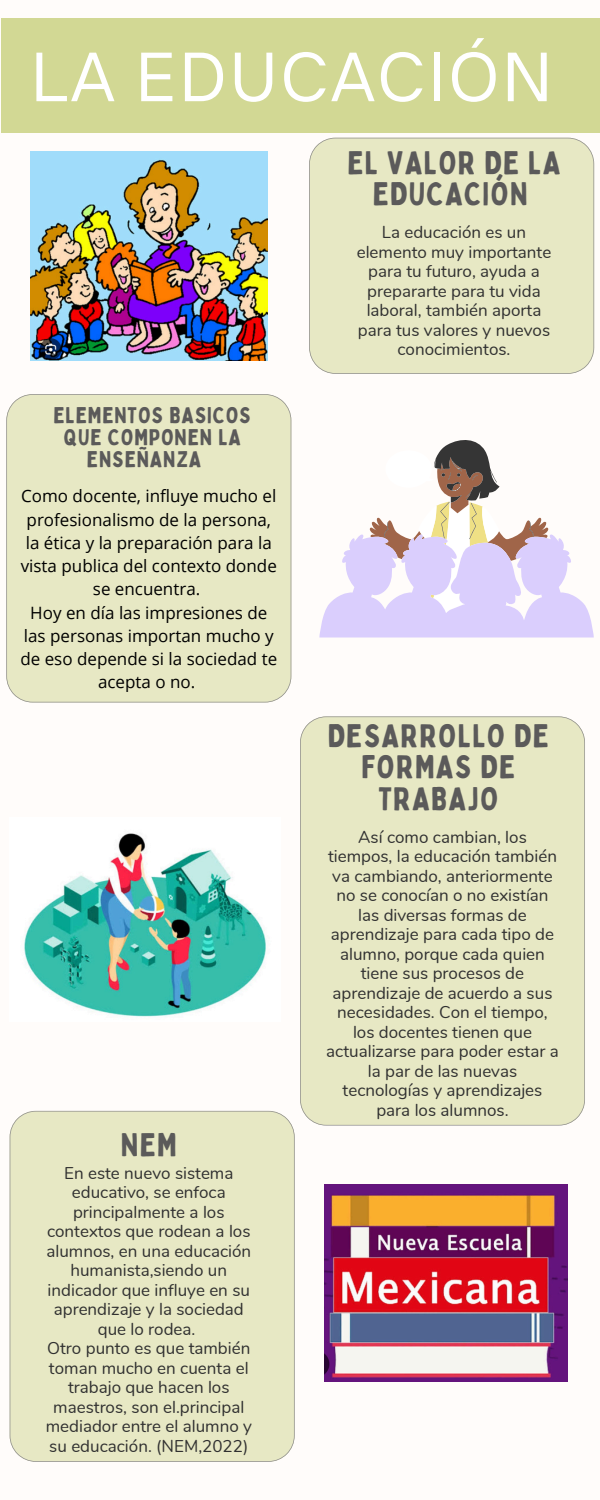
<style>
.page{position:relative;width:600px;height:1500px;background:#fffcfa}
.page>*{position:absolute;margin:0;border:0;box-sizing:border-box;transform-origin:0 0}
.t1{font:69.4px "TT Interphases";letter-spacing:.04em;color:#fff}
.t2{font:32.2px/31.6px "Bobby Jones";letter-spacing:.04em;color:#5b5a5a;text-align:center}
.t3{font:22.4px "Bobby Jones";letter-spacing:.04em;color:#5b5a5a}
.t4{font:17px/19.5px "Nunito";color:#303030;text-align:center}
.t5{font:17px/23.2px "Open Sans";color:#000;text-align:center}
</style>
<div class="page">
<div style="left:6px;top:394px;width:285px;height:308px;background:#e7e8c4"></div>
<div style="left:10px;top:1111px;width:285px;height:351px;background:#e7e8c4"></div>
<div style="left:309px;top:138px;width:285px;height:236px;background:#e7e8c4"></div>
<div style="left:300px;top:716px;width:285px;height:410px;background:#e7e8c4"></div>
<img style="left:30px;top:151px;width:238px;height:209px">
<img style="left:324px;top:1185px;width:243px;height:196px">
<img style="left:24px;top:833px;width:243px;height:184px">
<svg style="left:319px;top:440px;width:275px;height:198px"></svg>
<div style="left:1px;top:18px;width:599px;height:115px;background:#d2d894"></div>
<p class="t1" style="left:31px;top:32px;width:524px">LA EDUCACIÓN</p>
<h2 class="t2" style="left:348px;top:146px;width:214px">EL VALOR DE LA<br>EDUCACIÓN</h2>
<p class="t3" style="left:53px;top:401px;width:199px">ELEMENTOS BASICOS</p>
<p class="t3" style="left:63px;top:423px;width:179px">QUE COMPONEN LA</p>
<p class="t3" style="left:87px;top:445px;width:116px">ENSEÑANZA</p>
<h2 class="t5" style="left:21px;top:484px;width:258px">Como docente, influye mucho el profesionalismo de la persona, la ética y la preparación para la vista publica del contexto donde se encuentra.</h2>
<p class="t5" style="left:20px;top:600px;width:258px">Hoy en día las impresiones de las personas importan mucho y de eso depende si la sociedad te acepta o no.</p>
<p class="t2" style="left:121px;top:1128px;width:57px">NEM</p>
<p class="t4" style="left:46px;top:1164px;width:206px">En este nuevo sistema educativo, se enfoca principalmente a los contextos que rodean a los alumnos, en una educación humanista,siendo un indicador que influye en su aprendizaje y la sociedad que lo rodea.</p>
<h3 class="t4" style="left:46px;top:1339px;width:208px">Otro punto es que también toman mucho en cuenta el trabajo que hacen los maestros, son el.principal mediador entre el alumno y su educación. (NEM,2022)</h3>
<p class="t4" style="left:357px;top:223px;width:196px">La educación es un elemento muy importante para tu futuro, ayuda a prepararte para tu vida laboral, también aporta para tus valores y nuevos conocimientos.</p>
<p class="t2" style="left:328px;top:719px;width:223px">DESARROLLO DE<br>FORMAS DE<br>TRABAJO</p>
<p class="t4" style="left:326px;top:827px;width:234px">Así como cambian, los tiempos, la educación también va cambiando, anteriormente no se conocían o no existían las diversas formas de aprendizaje para cada tipo de alumno, porque cada quien tiene sus procesos de aprendizaje de acuerdo a sus necesidades. Con el tiempo, los docentes tienen que actualizarse para poder estar a la par de las nuevas tecnologías y aprendizajes para los alumnos.</p>
</div>
